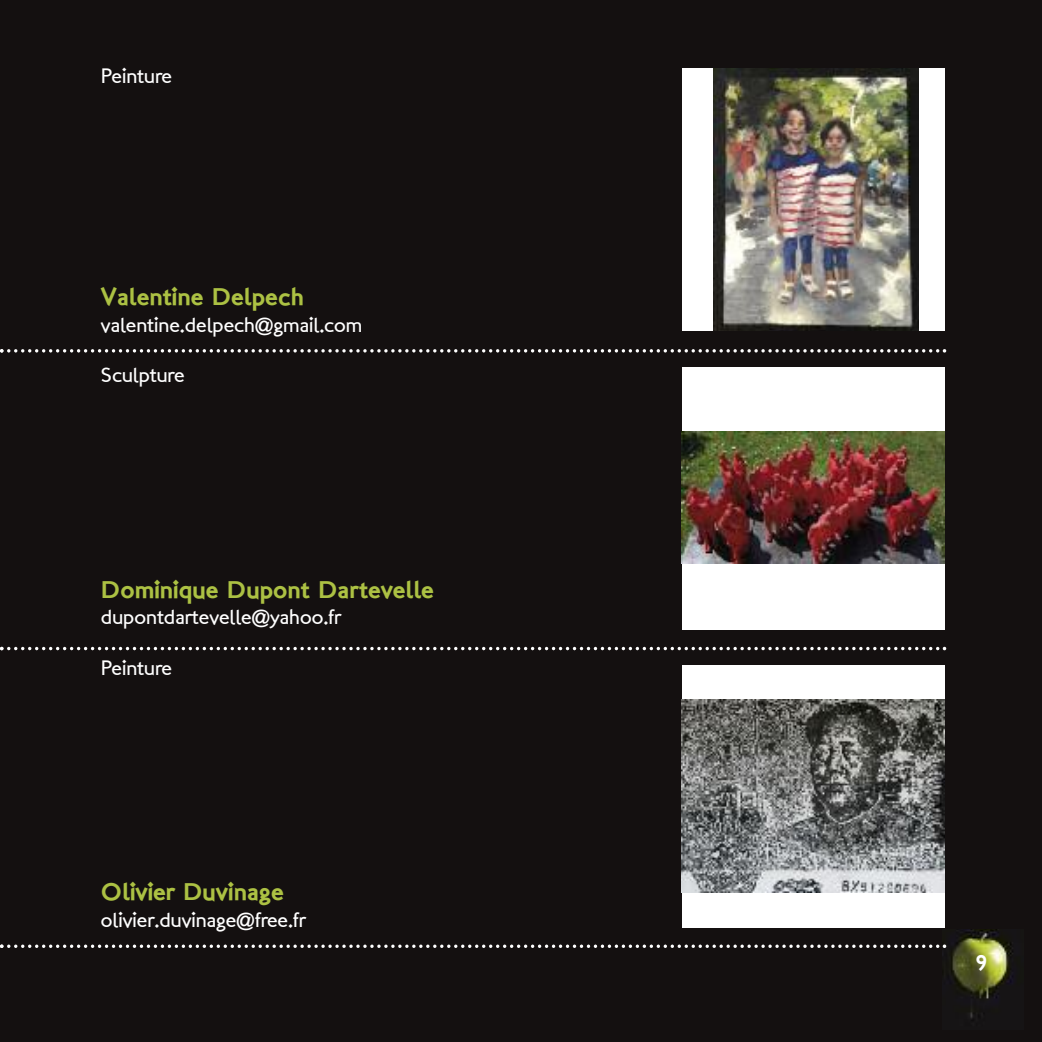
<style>
.page{position:relative;width:1042px;height:1042px;background:#141010}
.page>*{position:absolute;margin:0;border:0;box-sizing:border-box;transform-origin:0 0}
.t1{font:24.5px "London Two";color:#acc143}
.t2{font:21px "London Between";color:#fff}
.t3{font:21px "London Two";color:#fff}
</style>
<div class="page">
<img style="left:946px;top:929px;width:69px;height:90px">
<svg style="left:0;top:349px;width:946px;height:3px"></svg>
<svg style="left:0;top:647px;width:946px;height:3px"></svg>
<svg style="left:0;top:944px;width:946px;height:4px"></svg>
<div style="left:681px;top:68px;width:263px;height:263px;background:#fff"></div>
<img style="left:713px;top:68px;width:205px;height:263px">
<div style="left:681px;top:367px;width:263px;height:263px;background:#fff"></div>
<img style="left:682px;top:431px;width:262px;height:132px">
<div style="left:681px;top:664px;width:263px;height:263px;background:#fff"></div>
<img style="left:681px;top:700px;width:263px;height:192px">
<p class="t2" style="left:101px;top:68px;width:72px">Peinture</p>
<p class="t1" style="left:101px;top:287px;width:204px">Valentine Delpech</p>
<p class="t2" style="left:101px;top:316px;width:263px">valentine.delpech@gmail.com</p>
<p class="t2" style="left:101px;top:367px;width:85px">Sculpture</p>
<p class="t1" style="left:101px;top:580px;width:334px">Dominique Dupont Dartevelle</p>
<p class="t2" style="left:101px;top:609px;width:242px">dupontdartevelle@yahoo.fr</p>
<p class="t2" style="left:101px;top:659px;width:72px">Peinture</p>
<p class="t1" style="left:101px;top:882px;width:184px">Olivier Duvinage</p>
<p class="t2" style="left:101px;top:911px;width:206px">olivier.duvinage@free.fr</p>
<p class="t3" style="left:975px;top:955px;width:13px">9</p>
</div>
